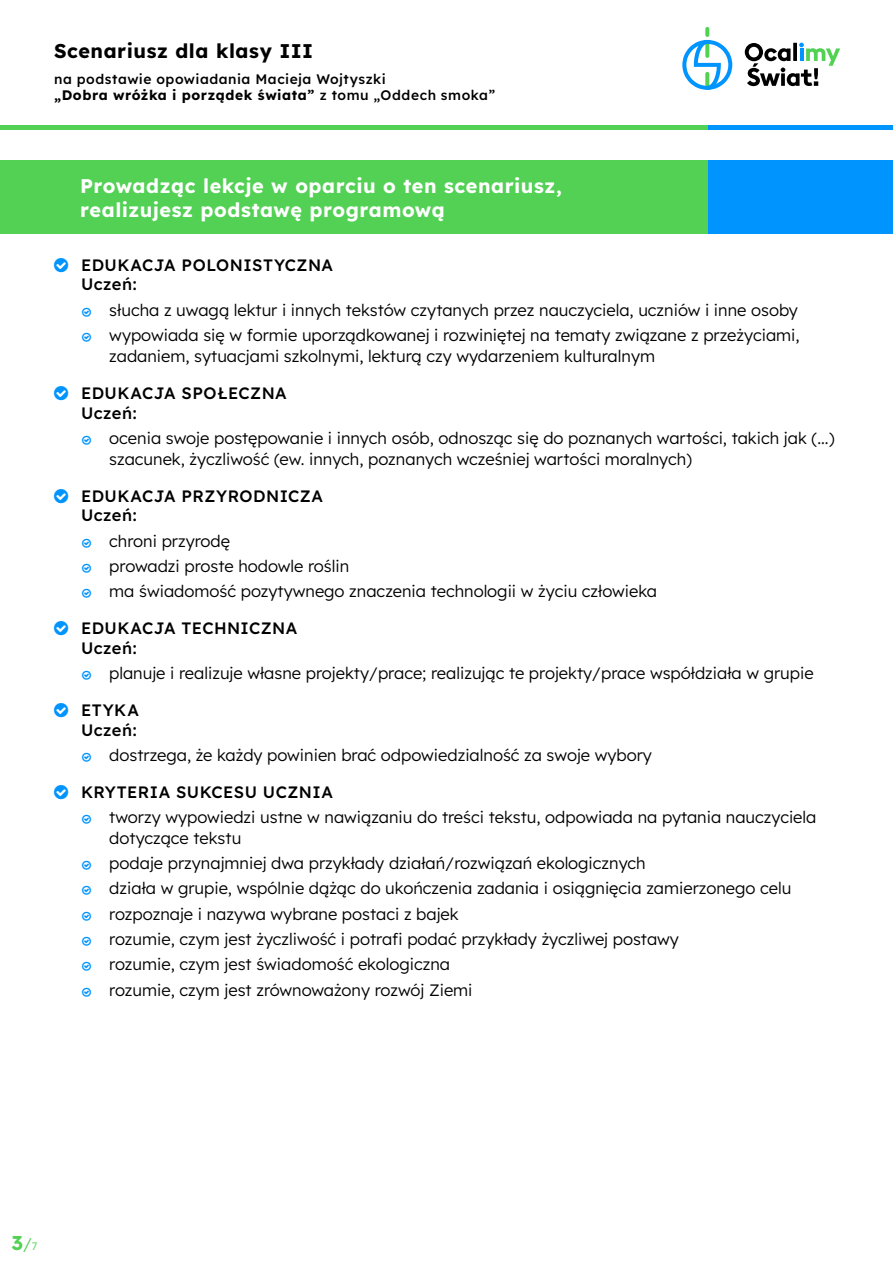
<style>
.page{position:relative;width:893px;height:1263px;background:#fff}
.page>*{position:absolute;margin:0;border:0;box-sizing:border-box;transform-origin:0 0}
.t1{font:700 19.8px/23.7px "Lexend";letter-spacing:.025em;color:#fff}
.t2{font:700 19.8px "Lexend";letter-spacing:.025em;color:#000}
.t3{font:700 19.8px "Lexend";color:#52d154}
.t4{font:300 16.5px/25.2px "Lexend";color:#000}
.t5{font:500 16.5px/19.8px "Lexend";letter-spacing:.025em;color:#000}
.t6{font:500 13.8px/16.5px "Lexend";letter-spacing:.035em;color:#000}
.s1{font-weight:700}
.s2{font-weight:300;font-size:16.8px}
.s3{font-weight:300;font-size:10.8px}
</style>
<div class="page">
<div style="left:0;top:125px;width:893px;height:5px;background:#52d154"></div>
<div style="left:708px;top:125px;width:185px;height:5px;background:#0094ff"></div>
<svg style="left:705px;top:27px;width:4px;height:10px"></svg>
<svg style="left:682px;top:40px;width:50px;height:50px"></svg>
<svg style="left:745px;top:43px;width:95px;height:43px"></svg>
<div style="left:0;top:160px;width:893px;height:74px;background:#52d154"></div>
<div style="left:708px;top:160px;width:185px;height:74px;background:#0094ff"></div>
<p class="t2" style="left:54px;top:37px;width:261px">Scenariusz dla klasy III</p>
<p class="t6" style="left:54px;top:70px;width:443px">na podstawie opowiadania Macieja Wojtyszki<br><span class="s1">„Dobra wróżka i porządek świata”</span> z tomu „Oddech smoka”</p>
<p class="t1" style="left:80px;top:173px;width:483px">Prowadząc lekcje w oparciu o ten scenariusz, realizujesz podstawę programową</p>
<p class="t5" style="left:81px;top:254px;width:254px">EDUKACJA POLONISTYCZNA<br>Uczeń:</p>
<p class="t4" style="left:109px;top:296px;width:692px">słucha z uwagą lektur i innych tekstów czytanych przez nauczyciela, uczniów i inne osoby wypowiada się w formie uporządkowanej i rozwiniętej na tematy związane z przeżyciami,</p>
<p class="t4" style="left:109px;top:342px;width:547px">zadaniem, sytuacjami szkolnymi, lekturą czy wydarzeniem kulturalnym</p>
<p class="t5" style="left:81px;top:382px;width:207px">EDUKACJA SPOŁECZNA<br>Uczeń:</p>
<p class="t4" style="left:109px;top:426px;width:727px;line-height:21px">ocenia swoje postępowanie i innych osób, odnosząc się do poznanych wartości, takich jak (...) szacunek, życzliwość (ew. innych, poznanych wcześniej wartości moralnych)</p>
<p class="t5" style="left:81px;top:485px;width:244px">EDUKACJA PRZYRODNICZA<br>Uczeń:</p>
<p class="t4" style="left:109px;top:527px;width:549px">chroni przyrodę<br>prowadzi proste hodowle roślin<br>ma świadomość pozytywnego znaczenia technologii w życiu człowieka</p>
<p class="t5" style="left:81px;top:617px;width:218px">EDUKACJA TECHNICZNA<br>Uczeń:</p>
<p class="t4" style="left:109px;top:659px;width:706px">planuje i realizuje własne projekty/prace; realizując te projekty/prace współdziała w grupie</p>
<p class="t5" style="left:81px;top:699px;width:59px">ETYKA<br>Uczeń:</p>
<p class="t4" style="left:109px;top:741px;width:544px">dostrzega, że każdy powinien brać odpowiedzialność za swoje wybory</p>
<p class="t5" style="left:81px;top:781px;width:253px">KRYTERIA SUKCESU UCZNIA</p>
<p class="t4" style="left:109px;top:805px;width:709px;line-height:21px">tworzy wypowiedzi ustne w nawiązaniu do treści tekstu, odpowiada na pytania nauczyciela dotyczące tekstu</p>
<p class="t4" style="left:109px;top:850px;width:683px">podaje przynajmniej dwa przykłady działań/rozwiązań ekologicznych<br>działa w grupie, wspólnie dążąc do ukończenia zadania i osiągnięcia zamierzonego celu rozpoznaje i nazywa wybrane postaci z bajek<br>rozumie, czym jest życzliwość i potrafi podać przykłady życzliwej postawy<br>rozumie, czym jest świadomość ekologiczna<br>rozumie, czym jest zrównoważony rozwój Ziemi</p>
<p class="t3" style="left:11px;top:1228px;width:28px">3<span class="s2">/</span><span class="s3">7</span></p>
</div>
